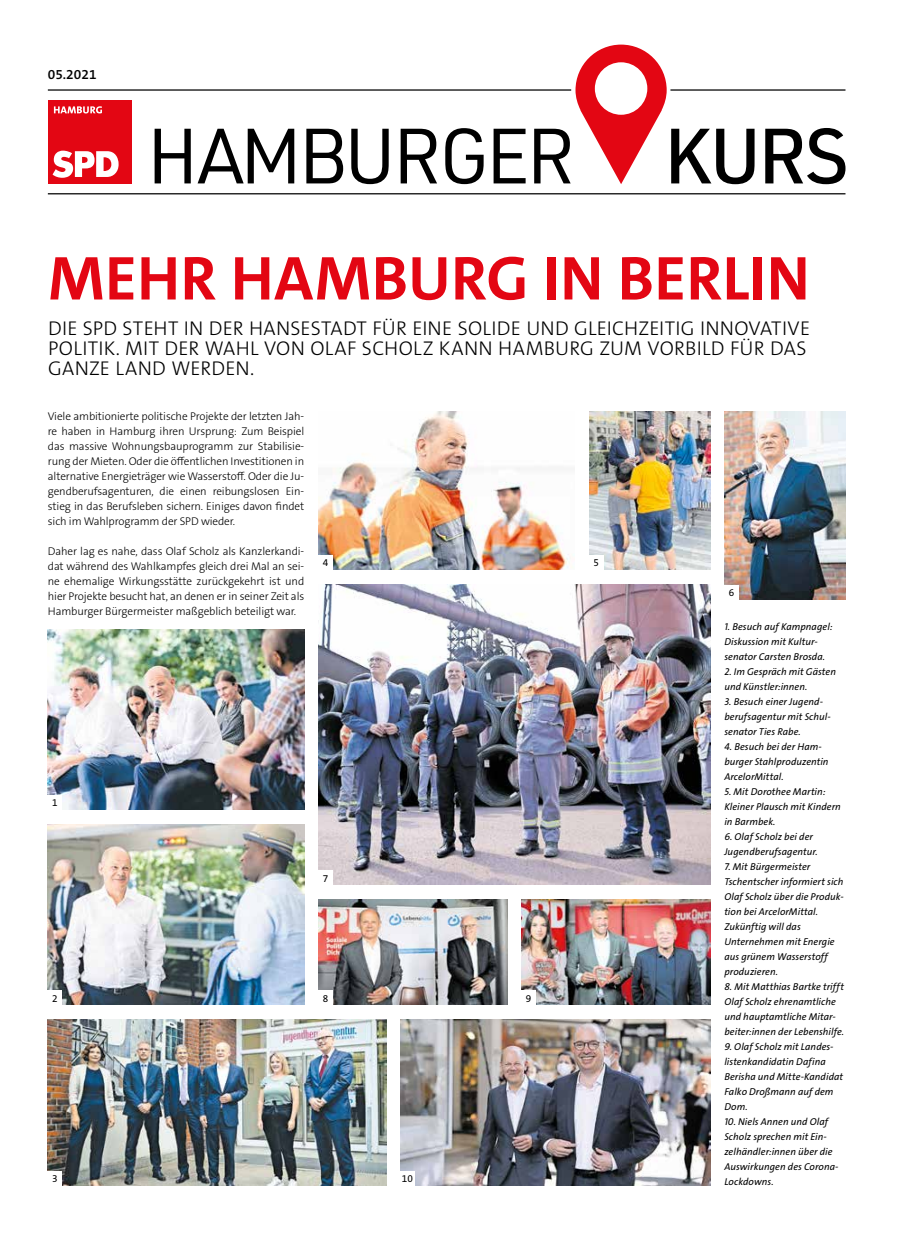
<style>
.page{position:relative;width:904px;height:1241px;background:#fff}
.page>*{position:absolute;margin:0;border:0;box-sizing:border-box;transform-origin:0 0}
.t1{font:700 62.5px "SPD The Sans";letter-spacing:.005em;color:#e30613}
.t2{font:300 20px/20px "SPD The Sans";letter-spacing:.01em;color:#000}
.t3{font:600 13.75px "The Sans B6";color:#000}
.t4{font:300 11.25px/15px "SPD The Sans";letter-spacing:-.01em;color:#000;text-align:justify}
.t5{font:italic 10px/15px "SPD The Sans";letter-spacing:.005em;color:#000}
.t6{font:10px "SPD The Sans";color:#000}
</style>
<div class="page">
<hr style="left:48px;top:193px;width:797px;height:1px;background:#000">
<div style="left:48px;top:100px;width:83px;height:84px;background:#e30613"></div>
<svg style="left:53px;top:151px;width:66px;height:27px"></svg>
<svg style="left:54px;top:106px;width:48px;height:7px"></svg>
<svg style="left:155px;top:45px;width:690px;height:139px"></svg>
<hr style="left:48px;top:89px;width:523px;height:2px;background:#000">
<img style="left:318px;top:584px;width:392px;height:300px">
<img style="left:521px;top:899px;width:189px;height:105px">
<img style="left:318px;top:411px;width:254px;height:158px">
<img style="left:724px;top:411px;width:121px;height:188px">
<img style="left:48px;top:629px;width:256px;height:180px">
<img style="left:48px;top:824px;width:256px;height:180px">
<img style="left:48px;top:1019px;width:338px;height:165px">
<img style="left:400px;top:1019px;width:310px;height:165px">
<img style="left:589px;top:411px;width:121px;height:158px">
<img style="left:318px;top:899px;width:189px;height:105px">
<div style="left:48px;top:795px;width:14px;height:14px;background:#fff"></div>
<div style="left:48px;top:990px;width:14px;height:14px;background:#fff"></div>
<div style="left:48px;top:1170px;width:14px;height:14px;background:#fff"></div>
<div style="left:318px;top:555px;width:14px;height:14px;background:#fff"></div>
<div style="left:589px;top:555px;width:14px;height:14px;background:#fff"></div>
<div style="left:724px;top:585px;width:14px;height:14px;background:#fff"></div>
<div style="left:318px;top:870px;width:14px;height:14px;background:#fff"></div>
<div style="left:521px;top:990px;width:14px;height:14px;background:#fff"></div>
<div style="left:400px;top:1170px;width:14px;height:14px;background:#fff"></div>
<div style="left:318px;top:990px;width:14px;height:14px;background:#fff"></div>
<h3 class="t3" style="left:48px;top:67px;width:50px">05.2021</h3>
<h1 class="t1" style="left:48px;top:238px;width:763px">MEHR HAMBURG IN BERLIN</h1>
<h2 class="t2" style="left:48px;top:318px;width:763px">DIE SPD STEHT IN DER HANSESTADT FÜR EINE SOLIDE UND GLEICHZEITIG INNOVATIVE<br>POLITIK. MIT DER WAHL VON OLAF SCHOLZ KANN HAMBURG ZUM VORBILD FÜR DAS<br>GANZE LAND WERDEN.</h2>
<p class="t4" style="left:48px;top:408px;width:258px">Viele ambitionierte politische Projekte der letzten Jah&shy;re haben in Hamburg ihren Ursprung: Zum Beispiel das massive Wohnungsbauprogramm zur Stabilisie&shy;rung der Mieten. Oder die öffentlichen Investitionen in alternative Energieträger wie Wasserstoff. Oder die Ju&shy;gendberufsagenturen, die einen reibungslosen Ein&shy;stieg in das Berufsleben sichern. Einiges davon findet sich im Wahlprogramm der SPD wieder.</p>
<p class="t4" style="left:48px;top:543px;width:258px">Daher lag es nahe, dass Olaf Scholz als Kanzlerkandi&shy;dat während des Wahlkampfes gleich drei Mal an sei&shy;ne ehemalige Wirkungsstätte zurückgekehrt ist und hier Projekte besucht hat, an denen er in seiner Zeit als Hamburger Bürgermeister maßgeblich beteiligt war.</p>
<p class="t6" style="left:323px;top:556px;width:7px">4</p>
<p class="t6" style="left:593px;top:556px;width:7px">5</p>
<p class="t6" style="left:52px;top:796px;width:7px">1</p>
<p class="t6" style="left:52px;top:991px;width:7px">2</p>
<p class="t6" style="left:52px;top:1171px;width:7px">3</p>
<p class="t6" style="left:323px;top:871px;width:7px">7</p>
<p class="t6" style="left:323px;top:991px;width:7px">8</p>
<p class="t6" style="left:402px;top:1171px;width:13px">10</p>
<p class="t6" style="left:525px;top:991px;width:7px">9</p>
<p class="t6" style="left:728px;top:586px;width:7px">6</p>
<p class="t5" style="left:724px;top:619px;width:110px">1. Besuch auf Kampnagel:<br>Diskussion mit Kultur&shy;senator Carsten Brosda.</p>
<p class="t5" style="left:724px;top:664px;width:113px">2. Im Gespräch mit Gästen und Künstler:innen.</p>
<p class="t5" style="left:724px;top:694px;width:108px">3. Besuch einer Jugend&shy;berufsagentur mit Schul&shy;senator Ties Rabe.</p>
<p class="t5" style="left:724px;top:739px;width:106px">4. Besuch bei der Ham&shy;burger Stahlproduzentin<br>ArcelorMittal.</p>
<p class="t5" style="left:724px;top:784px;width:118px">5. Mit Dorothee Martin:<br>Kleiner Plausch mit Kindern in Barmbek.</p>
<p class="t5" style="left:724px;top:829px;width:95px">6. Olaf Scholz bei der<br>Jugendberufsagentur.</p>
<p class="t5" style="left:724px;top:859px;width:121px">7. Mit Bürgermeister<br>Tschentscher informiert sich<br>Olaf Scholz über die Produk&shy;tion bei ArcelorMittal.<br>Zukünftig will das<br>Unternehmen mit Energie aus grünem Wasserstoff produzieren.</p>
<p class="t5" style="left:724px;top:979px;width:121px">8. Mit Matthias Bartke trifft<br>Olaf Scholz ehrenamtliche und hauptamtliche Mitar&shy;beiter:innen der Lebenshilfe.</p>
<p class="t5" style="left:724px;top:1039px;width:120px">9. Olaf Scholz mit Landes&shy;listenkandidatin Dafina<br>Berisha und Mitte-Kandidat<br>Falko Droßmann auf dem<br>Dom.</p>
<p class="t5" style="left:724px;top:1114px;width:116px">10. Niels Annen und Olaf<br>Scholz sprechen mit Ein&shy;zelhändler:innen über die<br>Auswirkungen des Corona-<br>Lockdowns.</p>
</div>
